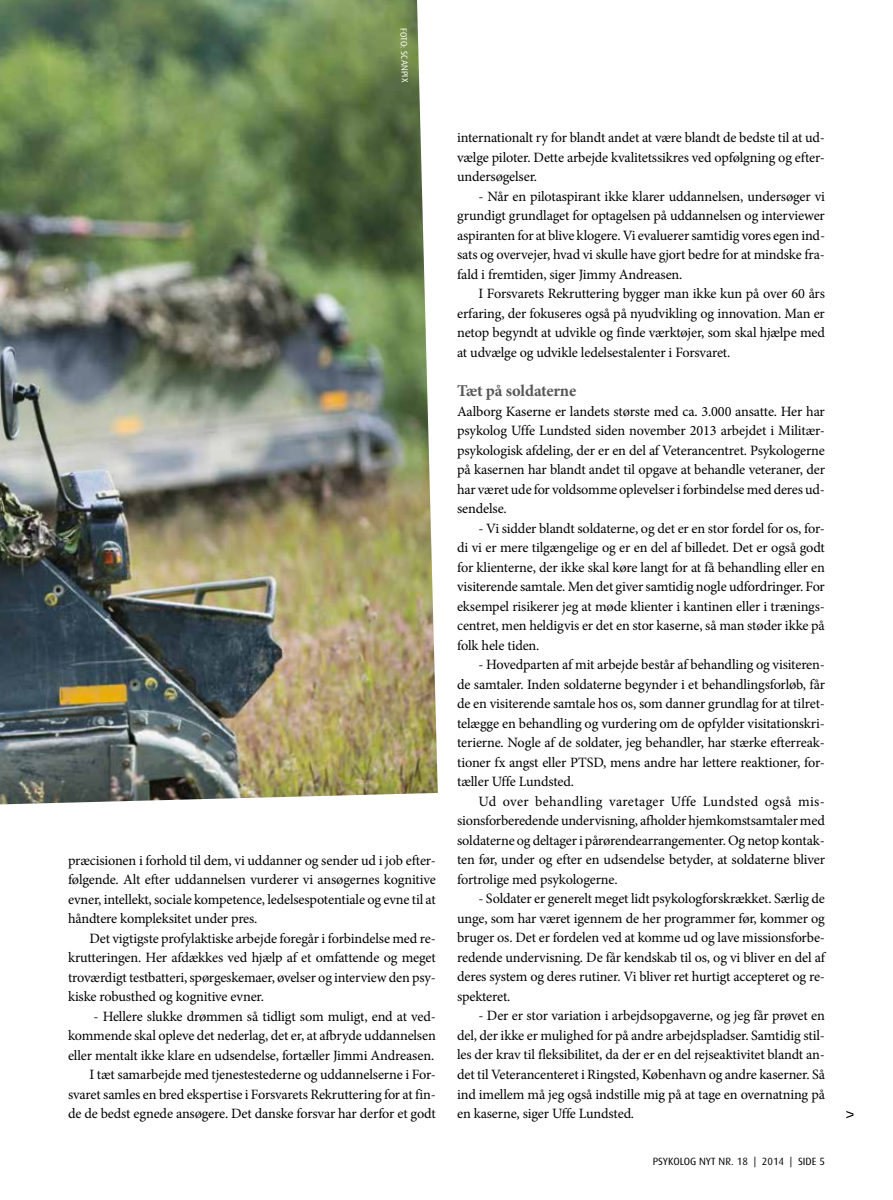
<style>
.page{position:relative;width:893px;height:1200px;background:#fff}
.page>*{position:absolute;margin:0;border:0;box-sizing:border-box;transform-origin:0 0}
.t1{font:700 16.5px "Minion Pro";letter-spacing:-.01em;color:#575756}
.t2{font:14.25px/19.5px "Minion Pro";letter-spacing:-.01em;color:#000;text-align:justify}
.t3{font:10.5px "Dax";color:#000}
.t4{font:9px "Dax";color:#fff}
</style>
<div class="page">
<img style="left:0;top:0;width:438px;height:804px">
<svg style="left:846px;top:1111px;width:7px;height:6px"></svg>
<p class="t4" style="left:409px;top:28px;width:6px;rotate:88deg">foto</p>
<p class="t4" style="left:409px;top:46px;width:11px;rotate:88deg">: scanpix</p>
<p class="t2" style="left:68px;top:850px;width:369px">præcisionen i forhold til dem, vi uddanner og sender ud i job efter&shy;følgende. Alt efter uddannelsen vurderer vi ansøgernes kognitive evner, intellekt, sociale kompetence, ledelsespotentiale og evne til at håndtere kompleksitet under pres.</p>
<p class="t2" style="left:68px;top:928px;width:369px;text-indent:21px">Det vigtigste profylaktiske arbejde foregår i forbindelse med re&shy;krutteringen. Her afdækkes ved hjælp af et omfattende og meget troværdigt testbatteri, spørgeskemaer, øvelser og interview den psy&shy;kiske robusthed og kognitive evner.</p>
<p class="t2" style="left:68px;top:1006px;width:369px;text-align:right">- Hellere slukke drømmen så tidligt som muligt, end at ved&shy;kommende skal opleve det nederlag, det er, at afbryde uddannelsen eller mentalt ikke klare en udsendelse, fortæller Jimmi Andreasen.<br>I tæt samarbejde med tjenestestederne og uddannelserne i For&shy;svaret samles en bred ekspertise i Forsvarets Rekruttering for at fin&shy;de de bedst egnede ansøgere. Det danske forsvar har derfor et godt</p>
<p class="t2" style="left:457px;top:128px;width:369px">internationalt ry for blandt andet at være blandt de bedste til at ud&shy;vælge piloter. Dette arbejde kvalitetssikres ved opfølgning og efter&shy;undersøgelser.</p>
<p class="t2" style="left:457px;top:187px;width:369px;text-indent:21px">- Når en pilotaspirant ikke klarer uddannelsen, undersøger vi grundigt grundlaget for optagelsen på uddannelsen og interviewer aspiranten for at blive klogere. Vi evaluerer samtidig vores egen ind&shy;sats og overvejer, hvad vi skulle have gjort bedre for at mindske fra&shy;fald i fremtiden, siger Jimmy Andreasen.</p>
<p class="t2" style="left:457px;top:284px;width:369px;text-indent:21px">I Forsvarets Rekruttering bygger man ikke kun på over 60 års erfaring, der fokuseres også på nyudvikling og innovation. Man er netop begyndt at udvikle og finde værktøjer, som skal hjælpe med at udvælge og udvikle ledelsestalenter i Forsvaret.</p>
<p class="t1" style="left:457px;top:379px;width:121px">Tæt på soldaterne</p>
<p class="t2" style="left:457px;top:401px;width:369px">Aalborg Kaserne er landets største med ca. 3.000 ansatte. Her har psykolog Uffe Lundsted siden november 2013 arbejdet i Militær&shy;psykologisk afdeling, der er en del af Veterancentret. Psykologerne på kasernen har blandt andet til opgave at behandle veteraner, der har været ude for voldsomme oplevelser i forbindelse med deres ud&shy;sendelse.</p>
<p class="t2" style="left:457px;top:518px;width:369px;text-indent:21px">- Vi sidder blandt soldaterne, og det er en stor fordel for os, for&shy;di vi er mere tilgængelige og er en del af billedet. Det er også godt for klienterne, der ikke skal køre langt for at få behandling eller en visiterende samtale. Men det giver samtidig nogle udfordringer. For eksempel risikerer jeg at møde klienter i kantinen eller i trænings&shy;centret, men heldigvis er det en stor kaserne, så man støder ikke på folk hele tiden.</p>
<p class="t2" style="left:457px;top:655px;width:369px;text-indent:21px">- Hovedparten af mit arbejde består af behandling og visiteren&shy;de samtaler. Inden soldaterne begynder i et behandlingsforløb, får de en visiterende samtale hos os, som danner grundlag for at tilret&shy;telægge en behandling og vurdering om de opfylder visitationskri&shy;terierne. Nogle af de soldater, jeg behandler, har stærke efterreak&shy;tioner fx angst eller PTSD, mens andre har lettere reaktioner, for&shy;tæller Uffe Lundsted.</p>
<p class="t2" style="left:457px;top:791px;width:369px;text-indent:21px">Ud over behandling varetager Uffe Lundsted også mis&shy;sionsforberedende undervisning, afholder hjemkomstsamtaler med soldaterne og deltager i pårørendearrangementer. Og netop kontak&shy;ten før, under og efter en udsendelse betyder, at soldaterne bliver fortrolige med psykologerne.</p>
<p class="t2" style="left:457px;top:888px;width:369px;text-indent:21px">- Soldater er generelt meget lidt psykologforskrækket. Særlig de unge, som har været igennem de her programmer før, kommer og bruger os. Det er fordelen ved at komme ud og lave missionsforbe&shy;redende undervisning. De får kendskab til os, og vi bliver en del af deres system og deres rutiner. Vi bliver ret hurtigt accepteret og re&shy;spekteret.</p>
<p class="t2" style="left:457px;top:1005px;width:369px;text-indent:21px">- Der er stor variation i arbejdsopgaverne, og jeg får prøvet en del, der ikke er mulighed for på andre arbejdspladser. Samtidig stil&shy;les der krav til fleksibilitet, da der er en del rejseaktivitet blandt an&shy;det til Veterancenteret i Ringsted, København og andre kaserner. Så ind imellem må jeg også indstille mig på at tage en overnatning på en kaserne, siger Uffe Lundsted.</p>
<p class="t3" style="left:653px;top:1154px;width:174px">PSYKOLOG NYT NR. 18 | 2014 | SIDE 5</p>
</div>
